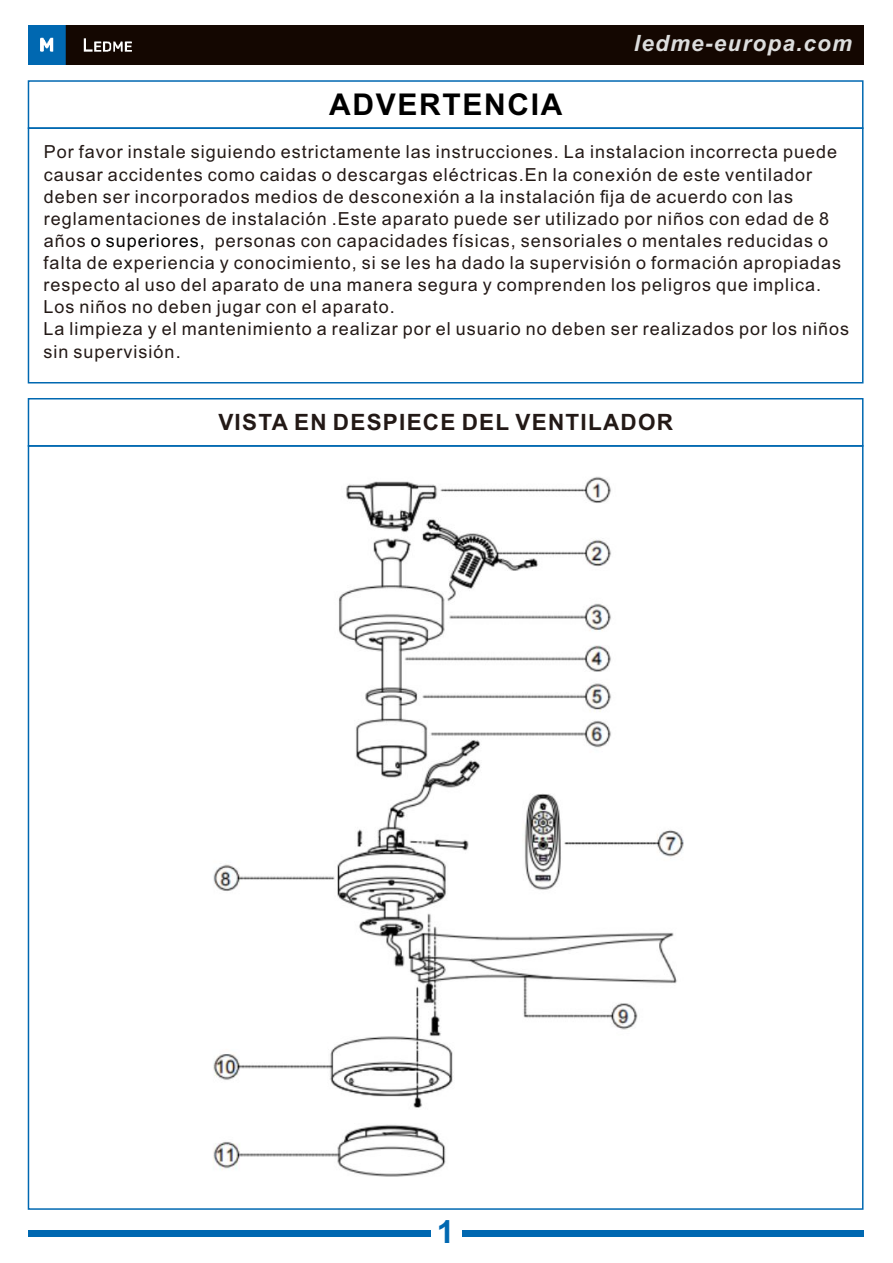
<style>
.page{position:relative;width:893px;height:1263px;background:#fff}
.page>*{position:absolute;margin:0;border:0;box-sizing:border-box;transform-origin:0 0}
.t1{font:700 31.8px "Arial";color:#0068b1}
.t2{font:700 30px "Arial";letter-spacing:.055em;color:#000}
.t3{font:700 22.5px "Arial";letter-spacing:.055em;color:#231916}
.t4{font:italic 700 22.5px "Arial";letter-spacing:.055em;color:#dcdddd}
.t5{font:18px/22px "Arial";letter-spacing:.055em;color:#231916}
.s1{color:#000}
</style>
<div class="page">
<div style="left:28px;top:25px;width:836px;height:40px;background:#140701"></div>
<img style="left:28px;top:25px;width:104px;height:40px">
<div style="left:28px;top:1231px;width:836px;height:6px;background:#0068b1"></div>
<div style="left:431px;top:1220px;width:30px;height:32px;background:#fff"></div>
<div style="left:28px;top:127px;width:835px;height:256px;border:2px solid #0068b1"></div>
<div style="left:28px;top:80px;width:835px;height:49px;border:2px solid #0068b1"></div>
<div style="left:28px;top:398px;width:835px;height:49px;border:2px solid #0068b1"></div>
<img style="left:213px;top:476px;width:471px;height:701px">
<p class="t4" style="left:634px;top:35px;width:220px">ledme-europa.com</p>
<h2 class="t2" style="left:329px;top:93px;width:235px">ADVERTENCIA</h2>
<p class="t5" style="left:44px;top:143px;width:807px">Por favor instale siguiendo estrictamente las instrucciones. La instalacion incorrecta puede causar accidentes como caidas o descargas eléctricas.En la conexión de este ventilador deben ser incorporados medios de desconexión a la instalación fija de acuerdo con las reglamentaciones de instalación .Este aparato puede ser utilizado por niños con edad de 8 años <span class="s1">o superiores,</span> personas con capacidades físicas, sensoriales o mentales reducidas o falta de experiencia y conocimiento, si se les ha dado la supervisión o formación apropiadas respecto al uso del aparato de una manera segura y comprenden los peligros que implica.<br>Los niños no deben jugar con el aparato.<br>La limpieza y el mantenimiento a realizar por el usuario no deben ser realizados por los niños sin supervisión.</p>
<p class="t3" style="left:218px;top:414px;width:456px">VISTA EN DESPIECE DEL VENTILADOR</p>
<h1 class="t1" style="left:437px;top:1220px;width:19px">1</h1>
</div>
